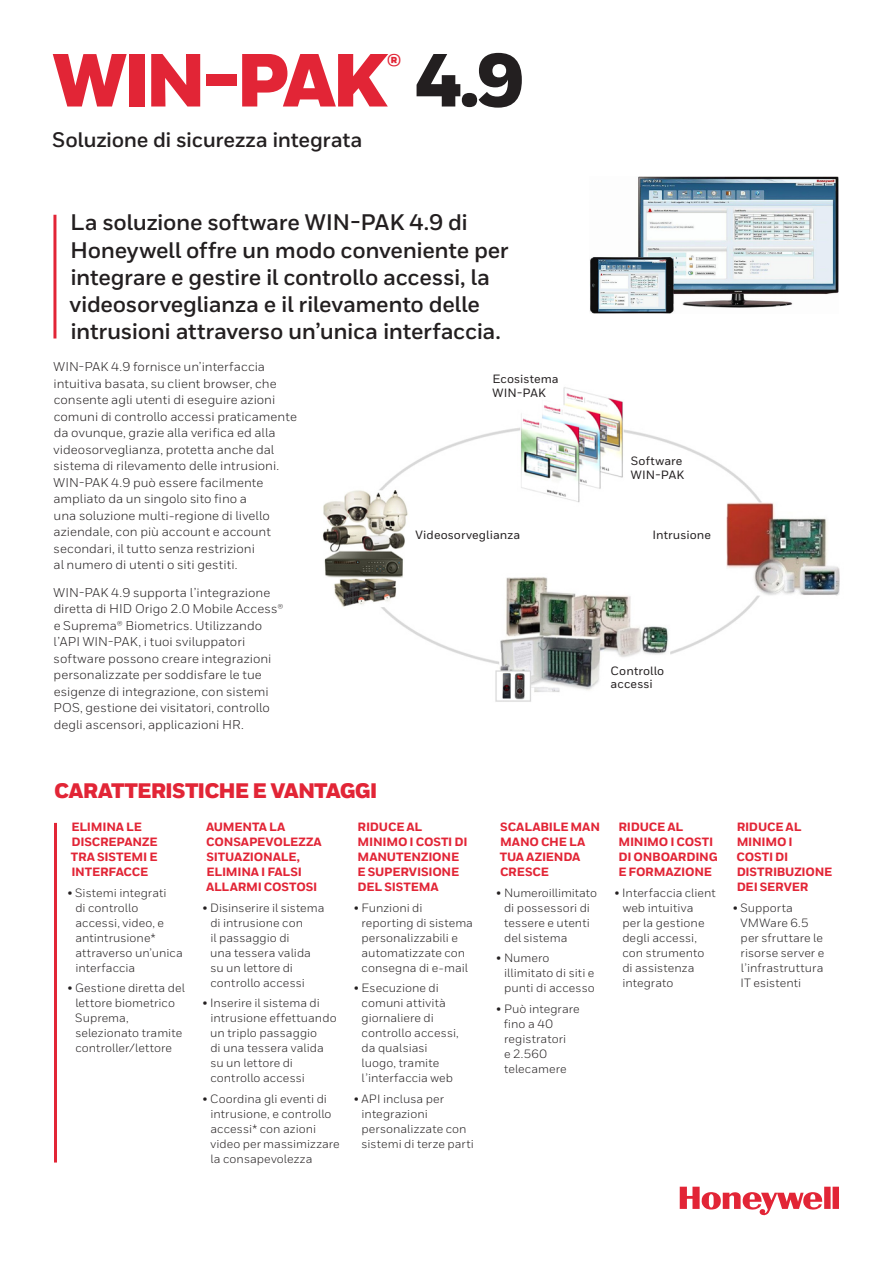
<style>
.page{position:relative;width:893px;height:1263px;background:#fff}
.page>*{position:absolute;margin:0;border:0;box-sizing:border-box;transform-origin:0 0}
.Title_50_40__T{font:900 75px "Honeywell Sans";letter-spacing:-.065em;color:#e22536}
.Title_50_40__T-2{font:900 32.4px "Honeywell Sans";color:#e22536}
.Intro_Body{font:700 22.5px/27px "Honeywell Sans";letter-spacing:-.015em;color:#231f20}
.Subtitle__indent_for_50_40_title{font:700 21px "Honeywell Sans";letter-spacing:-.015em;color:#231f20}
.Datasheet__Feature_Header{font:900 21px "Honeywell Sans";letter-spacing:-.045em;color:#e22536}
.Body__9_13_pt{font:12.75px/16.5px "Honeywell Sans";color:#231f20}
.Body__9_13_pt-2{font:12px/15px "Honeywell Sans";letter-spacing:.005em;color:#231f20}
.Heading_2__11_12{font:800 12px/15px "Honeywell Sans";letter-spacing:-.015em;color:#e22536}
.Body__9_13_pt-3{font:500 12px/13.5px "Honeywell Sans";letter-spacing:.005em;color:#231f20}
.s1{color:#231f20}
</style>
<div class="page">
<img style="left:323px;top:387px;width:517px;height:315px">
<img style="left:590px;top:176px;width:249px;height:137px">
<svg style="left:680px;top:1187px;width:159px;height:28px"></svg>
<hr style="left:54px;top:823px;width:3px;height:339px;background:#e22536">
<hr style="left:53px;top:215px;width:3px;height:123px;background:#e22536">
<p class="Title_50_40__T" style="left:52px;top:34px;width:473px">WIN-PAK <span class="s1">4.9</span></p>
<p class="Title_50_40__T-2" style="left:387px;top:45px;width:17px">®</p>
<p class="Subtitle__indent_for_50_40_title" style="left:52px;top:127px;width:312px">Soluzione di sicurezza integrata</p>
<p class="Intro_Body" style="left:69px;top:210px;width:441px">La soluzione software WIN-PAK 4.9 di Honeywell offre un modo conveniente per integrare e gestire il controllo accessi, la videosorveglianza e il rilevamento delle intrusioni attraverso un’unica interfaccia.</p>
<p class="Body__9_13_pt" style="left:54px;top:359px;width:245px">WIN-PAK 4.9 fornisce un’interfaccia intuitiva basata, su client browser, che consente agli utenti di eseguire azioni comuni di controllo accessi praticamente da ovunque, grazie alla verifica ed alla videosorveglianza, protetta anche dal sistema di rilevamento delle intrusioni.<br>WIN-PAK 4.9 può essere facilmente ampliato da un singolo sito fino a<br>una soluzione multi-regione di livello aziendale, con più account e account secondari, il tutto senza restrizioni<br>al numero di utenti o siti gestiti.</p>
<p class="Body__9_13_pt" style="left:53px;top:584px;width:232px">WIN-PAK 4.9 supporta l’integrazione diretta di HID Origo 2.0 Mobile Access® e Suprema® Biometrics. Utilizzando l’API WIN-PAK, i tuoi sviluppatori software possono creare integrazioni personalizzate per soddisfare le tue esigenze di integrazione, con sistemi POS, gestione dei visitatori, controllo degli ascensori, applicazioni HR.</p>
<p class="Body__9_13_pt-3" style="left:492px;top:373px;width:68px">Ecosistema<br>WIN-PAK</p>
<p class="Body__9_13_pt-3" style="left:416px;top:528px;width:106px">Videosorveglianza</p>
<p class="Body__9_13_pt-3" style="left:631px;top:455px;width:55px">Software<br>WIN-PAK</p>
<p class="Body__9_13_pt-3" style="left:652px;top:528px;width:60px">Intrusione</p>
<p class="Body__9_13_pt-3" style="left:611px;top:664px;width:55px">Controllo accessi</p>
<p class="Datasheet__Feature_Header" style="left:54px;top:777px;width:325px">CARATTERISTICHE E VANTAGGI</p>
<p class="Heading_2__11_12" style="left:71px;top:820px;width:88px">ELIMINA LE<br>DISCREPANZE<br>TRA SISTEMI E<br>INTERFACCE</p>
<p class="Body__9_13_pt-2" style="left:75px;top:885px;width:109px;text-indent:-8px">• Sistemi integrati<br>di controllo accessi, video, e antintrusione* attraverso un’unica interfaccia</p>
<p class="Body__9_13_pt-2" style="left:75px;top:980px;width:111px;text-indent:-8px">• Gestione diretta del lettore biometrico<br>Suprema, selezionato tramite controller/lettore</p>
<p class="Heading_2__11_12" style="left:358px;top:820px;width:112px">RIDUCE AL<br>MINIMO I COSTI DI<br>MANUTENZIONE<br>E SUPERVISIONE<br>DEL SISTEMA</p>
<p class="Body__9_13_pt-2" style="left:362px;top:900px;width:113px;text-indent:-8px">• Funzioni di reporting di sistema personalizzabili e automatizzate con consegna di e-mail</p>
<p class="Body__9_13_pt-2" style="left:362px;top:980px;width:99px;text-indent:-8px">• Esecuzione di comuni attività giornaliere di controllo accessi, da qualsiasi luogo, tramite l’interfaccia web</p>
<p class="Body__9_13_pt-2" style="left:362px;top:1091px;width:114px;text-indent:-8px">• API inclusa per integrazioni personalizzate con sistemi di terze parti</p>
<p class="Heading_2__11_12" style="left:206px;top:820px;width:117px">AUMENTA LA<br>CONSAPEVOLEZZA<br>SITUAZIONALE,<br>ELIMINA I FALSI<br>ALLARMI COSTOSI</p>
<p class="Body__9_13_pt-2" style="left:210px;top:900px;width:116px;text-indent:-8px">• Disinserire il sistema di intrusione con<br>il passaggio di<br>una tessera valida su un lettore di controllo accessi</p>
<p class="Body__9_13_pt-2" style="left:210px;top:995px;width:128px;text-indent:-8px">• Inserire il sistema di intrusione effettuando un triplo passaggio<br>di una tessera valida su un lettore di controllo accessi</p>
<p class="Body__9_13_pt-2" style="left:210px;top:1091px;width:131px;text-indent:-8px">• Coordina gli eventi di intrusione, e controllo accessi* con azioni video per massimizzare la consapevolezza</p>
<p class="Heading_2__11_12" style="left:500px;top:820px;width:102px">SCALABILE MAN<br>MANO CHE LA<br>TUA AZIENDA<br>CRESCE</p>
<p class="Body__9_13_pt-2" style="left:504px;top:885px;width:94px;text-indent:-8px">• Numero illimitato di possessori di tessere e utenti del sistema</p>
<p class="Body__9_13_pt-2" style="left:504px;top:950px;width:92px;text-indent:-8px">• Numero illimitato di siti e punti di accesso</p>
<p class="Body__9_13_pt-2" style="left:504px;top:1001px;width:77px;text-indent:-8px">• Può integrare fino a 40 registratori<br>e 2.560 telecamere</p>
<p class="Heading_2__11_12" style="left:618px;top:820px;width:101px">RIDUCE AL<br>MINIMO I COSTI<br>DI ONBOARDING<br>E FORMAZIONE</p>
<p class="Body__9_13_pt-2" style="left:622px;top:885px;width:95px;text-indent:-8px">• Interfaccia client web intuitiva<br>per la gestione degli accessi, con strumento di assistenza integrato</p>
<p class="Heading_2__11_12" style="left:736px;top:820px;width:98px">RIDUCE AL<br>MINIMO I<br>COSTI DI<br>DISTRIBUZIONE<br>DEI SERVER</p>
<p class="Body__9_13_pt-2" style="left:740px;top:900px;width:85px;text-indent:-8px">• Supporta<br>VMWare 6.5 per sfruttare le risorse server e l’infrastruttura<br>IT esistenti</p>
</div>
